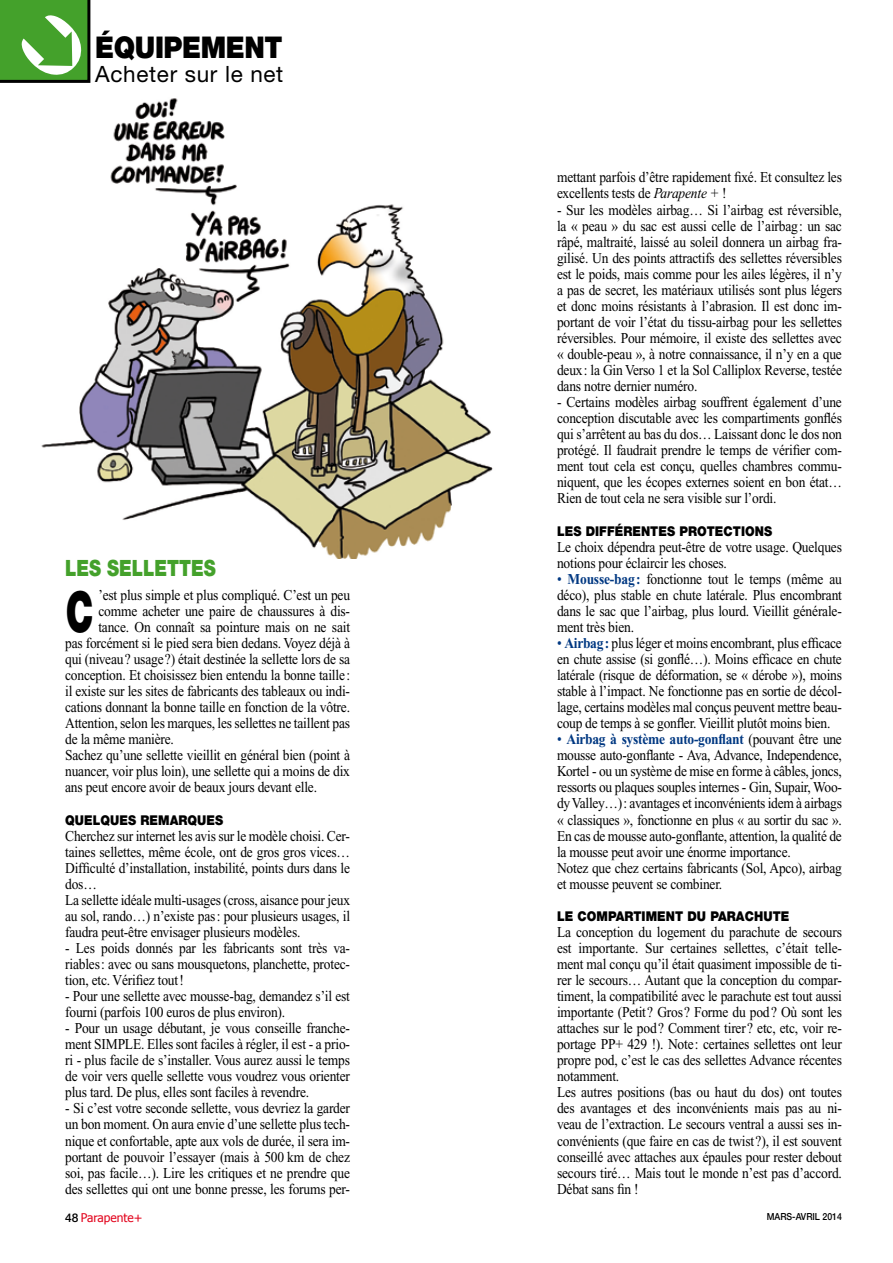
<style>
.page{position:relative;width:893px;height:1263px;background:#fff}
.page>*{position:absolute;margin:0;border:0;box-sizing:border-box;transform-origin:0 0}
.t1{font:900 56.7px "Helvetica Neue";color:#000;scale:.64 1}
.t2{font:900 30px "Helvetica Neue";color:#000;scale:.9 1}
.t3{font:22.5px "Helvetica Neue";letter-spacing:.03em;color:#000}
.t4{font:900 22.5px "Helvetica Neue";color:#44a12b;scale:.8 1}
.t5{font:15px/16px "Times New Roman";letter-spacing:-.015em;color:#000;text-align:justify;scale:.9 1}
.t6{font:900 13.5px "Helvetica Neue";letter-spacing:.155em;color:#000;scale:.9 1}
.t7{font:12px "Tahoma";color:#e2001a}
.t8{font:500 9.75px "Helvetica Neue";color:#000;scale:.9 1}
.s1{font-style:italic}
.s2{color:#003882}
.s3{font-weight:700;color:#003882}
.s4{font-family:"Helvetica Neue";font-weight:500;color:#000}
</style>
<div class="page">
<img style="left:41px;top:98px;width:452px;height:460px">
<svg style="left:0;top:0;width:91px;height:83px;background:#409629"></svg>
<h2 class="t2" style="left:95px;top:30px;width:210px">ÉQUIPEMENT</h2>
<h3 class="t3" style="left:95px;top:61px;width:190px">Acheter sur le net</h3>
<h3 class="t4" style="left:65px;top:554px;width:188px">LES SELLETTES</h3>
<p class="t5" style="left:98px;top:587px;width:281px">’est plus simple et plus compliqué. C’est un peu</p>
<p class="t5" style="left:98px;top:603px;width:281px">comme acheter une paire de chaussures à dis-</p>
<p class="t5" style="left:98px;top:619px;width:281px">tance. On connaît sa pointure mais on ne sait</p>
<p class="t5" style="left:65px;top:635px;width:318px">pas forcément si le pied sera bien dedans. Voyez déjà à</p>
<p class="t5" style="left:65px;top:651px;width:318px">qui (niveau? usage?) était destinée la sellette lors de sa</p>
<p class="t5" style="left:65px;top:667px;width:318px">conception. Et choisissez bien entendu la bonne taille:</p>
<p class="t5" style="left:65px;top:683px;width:318px">il existe sur les sites de fabricants des tableaux ou indi-</p>
<p class="t5" style="left:65px;top:699px;width:318px">cations donnant la bonne taille en fonction de la vôtre.</p>
<p class="t5" style="left:65px;top:715px;width:318px">Attention, selon les marques, les sellettes ne taillent pas</p>
<p class="t5" style="left:65px;top:731px;width:122px">de la même manière.</p>
<p class="t5" style="left:65px;top:747px;width:318px">Sachez qu’une sellette vieillit en général bien (point à</p>
<p class="t5" style="left:65px;top:763px;width:318px">nuancer, voir plus loin), une sellette qui a moins de dix</p>
<p class="t5" style="left:65px;top:779px;width:281px">ans peut encore avoir de beaux jours devant elle.</p>
<p class="t6" style="left:65px;top:812px;width:176px">QUELQUES REMARQUES</p>
<p class="t5" style="left:65px;top:827px;width:318px;text-align:left">Cherchez sur internet les avis sur le modèle choisi. Cer&shy;taines sellettes, même école, ont de gros gros vices… Difficulté d’installation, instabilité, points durs dans le dos…<br>La sellette idéale multi-usages (cross, aisance pour jeux au sol, rando…) n’existe pas: pour plusieurs usages, il faudra peut-être envisager plusieurs modèles.</p>
<p class="t5" style="left:65px;top:940px;width:318px">- Les poids donnés par les fabricants sont très va&shy;riables: avec ou sans mousquetons, planchette, protec&shy;tion, etc. Vérifiez tout!</p>
<p class="t5" style="left:65px;top:988px;width:318px">- Pour une sellette avec mousse-bag, demandez s’il est fourni (parfois 100 euros de plus environ).</p>
<p class="t5" style="left:65px;top:1020px;width:318px">- Pour un usage débutant, je vous conseille franche&shy;ment SIMPLE. Elles sont faciles à régler, il est - a prio&shy;ri - plus facile de s’installer. Vous aurez aussi le temps de voir vers quelle sellette vous voudrez vous orienter plus tard. De plus, elles sont faciles à revendre.</p>
<p class="t5" style="left:65px;top:1100px;width:318px">- Si c’est votre seconde sellette, vous devriez la garder un bon moment. On aura envie d’une sellette plus tech&shy;nique et confortable, apte aux vols de durée, il sera im&shy;portant de pouvoir l’essayer (mais à 500 km de chez soi, pas facile…). Lire les critiques et ne prendre que des sellettes qui ont une bonne presse, les forums per-</p>
<h1 class="t1" style="left:66px;top:578px;width:45px">C</h1>
<p class="t5" style="left:557px;top:169px;width:318px">mettant parfois d’être rapidement fixé. Et consultez les excellents tests de <span class="s1">Parapente +</span> !</p>
<p class="t5" style="left:557px;top:202px;width:318px">- Sur les modèles airbag… Si l’airbag est réversible, la « peau » du sac est aussi celle de l’airbag: un sac râpé, maltraité, laissé au soleil donnera un airbag fra&shy;gilisé. Un des points attractifs des sellettes réversibles est le poids, mais comme pour les ailes légères, il n’y a pas de secret, les matériaux utilisés sont plus légers et donc moins résistants à l’abrasion. Il est donc im&shy;portant de voir l’état du tissu-airbag pour les sellettes réversibles. Pour mémoire, il existe des sellettes avec « double-peau », à notre connaissance, il n’y en a que deux: la Gin Verso 1 et la Sol Calliplox Reverse, testée dans notre dernier numéro.</p>
<p class="t5" style="left:557px;top:394px;width:318px">- Certains modèles airbag souffrent également d’une conception discutable avec les compartiments gonflés qui s’arrêtent au bas du dos… Laissant donc le dos non protégé. Il faudrait prendre le temps de vérifier com&shy;ment tout cela est conçu, quelles chambres commu&shy;niquent, que les écopes externes soient en bon état… Rien de tout cela ne sera visible sur l’ordi.</p>
<p class="t6" style="left:557px;top:523px;width:239px">LES DIFFÉRENTES PROTECTIONS</p>
<p class="t5" style="left:557px;top:539px;width:318px">Le choix dépendra peut-être de votre usage. Quelques notions pour éclaircir les choses.</p>
<p class="t5" style="left:557px;top:571px;width:318px"><span class="s2">•</span> <span class="s3">Mousse-bag :</span> fonctionne tout le temps (même au déco), plus stable en chute latérale. Plus encombrant dans le sac que l’airbag, plus lourd. Vieillit générale&shy;ment très bien.</p>
<p class="t5" style="left:557px;top:635px;width:318px"><span class="s2">•</span> <span class="s3">Airbag :</span> plus léger et moins encombrant, plus efficace en chute assise (si gonflé…). Moins efficace en chute latérale (risque de déformation, se « dérobe »), moins stable à l’impact. Ne fonctionne pas en sortie de décol&shy;lage, certains modèles mal conçus peuvent mettre beau&shy;coup de temps à se gonfler. Vieillit plutôt moins bien.</p>
<p class="t5" style="left:557px;top:731px;width:318px;text-align:left"><span class="s2">•</span> <span class="s3">Airbag à système auto-gonflant</span> (pouvant être une mousse auto-gonflante - Ava, Advance, Independence, Kortel - ou un système de mise en forme à câbles, joncs, ressorts ou plaques souples internes - Gin, Supair, Woo&shy;dy Valley…): avantages et inconvénients idem à airbags « classiques », fonctionne en plus « au sortir du sac ».<br>En cas de mousse auto-gonflante, attention, la qualité de la mousse peut avoir une énorme importance.<br>Notez que chez certains fabricants (Sol, Apco), airbag et mousse peuvent se combiner.</p>
<p class="t6" style="left:557px;top:908px;width:190px">LE COMPARTIMENT DU PARACH</p>
<p class="t6" style="left:763px;top:908px;width:30px">UTE</p>
<p class="t5" style="left:557px;top:924px;width:318px;text-align:left">La conception du logement du parachute de secours est importante. Sur certaines sellettes, c’était telle&shy;ment mal conçu qu’il était quasiment impossible de ti&shy;rer le secours… Autant que la conception du compar&shy;timent, la compatibilité avec le parachute est tout aussi importante (Petit? Gros? Forme du pod? Où sont les attaches sur le pod? Comment tirer? etc, etc, voir re&shy;portage PP+ 429 !). Note: certaines sellettes ont leur propre pod, c’est le cas des sellettes Advance récentes notamment.<br>Les autres positions (bas ou haut du dos) ont toutes des avantages et des inconvénients mais pas au ni&shy;veau de l’extraction. Le secours ventral a aussi ses in&shy;convénients (que faire en cas de twist?), il est souvent conseillé avec attaches aux épaules pour rester debout secours tiré… Mais tout le monde n’est pas d’accord.<br>Débat sans fin !</p>
<p class="t7" style="left:65px;top:1209px;width:79px"><span class="s4">48</span> Parapente+</p>
<p class="t8" style="left:767px;top:1211px;width:85px">MARS-AVRIL 2014</p>
</div>
